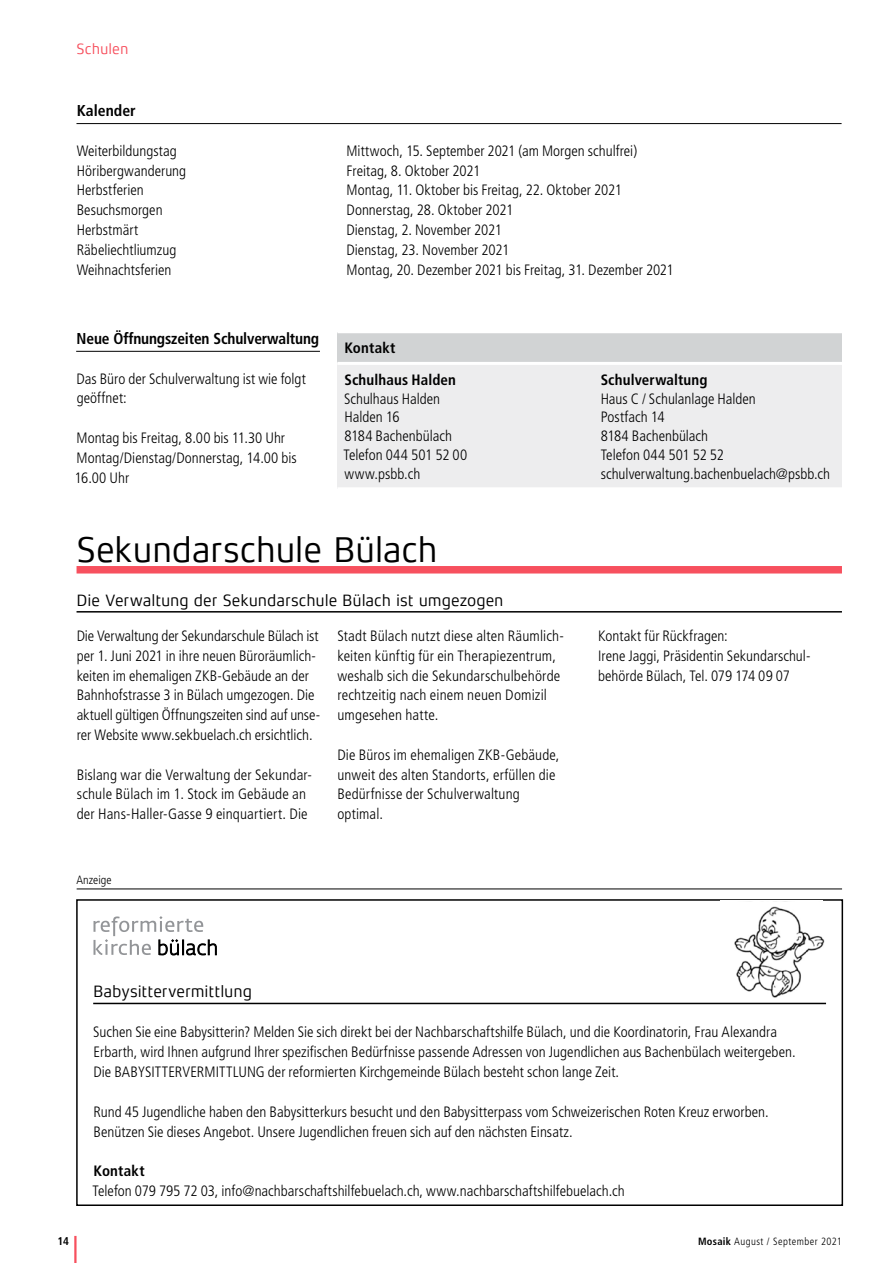
<style>
.page{position:relative;width:893px;height:1263px;background:#fff}
.page>*{position:absolute;margin:0;border:0;box-sizing:border-box;transform-origin:0 0}
.t1{font:36px "Xenois Sans Pro";letter-spacing:-.015em;color:#000}
.t2{font:16.5px "Xenois Sans Pro";letter-spacing:-.01em;color:#000}
.t3{font:700 condensed 15.75px "Frutiger LT Std";letter-spacing:-.01em;color:#000}
.t4{font:300 condensed 15px/19.8px "Frutiger LT Std";letter-spacing:.005em;color:#000}
.t5{font:300 condensed 15px/19.8px "Frutiger";color:#000}
.t6{font:700 condensed 15px/31.7px "Frutiger LT Std";letter-spacing:.01em;color:#000}
.t7{font:15px "Xenois Sans Pro";letter-spacing:-.005em;color:#f7505e}
.t8{font:700 condensed 15px "Frutiger";letter-spacing:.01em;color:#000}
.t9{font:300 condensed 12px "Frutiger LT Std";color:#000}
.t10{font:700 condensed 11.25px "Frutiger LT Std";color:#000}
.t11{font:300 condensed 10.5px "Frutiger LT Std";letter-spacing:.045em;color:#000}
.s1{font-weight:700}
</style>
<div class="page">
<hr style="left:74px;top:1236px;width:3px;height:27px;background:#f7505e">
<hr style="left:76px;top:123px;width:766px;height:1px;background:#000">
<hr style="left:76px;top:351px;width:244px;height:1px;background:#000">
<div style="left:337px;top:332px;width:505px;height:31px;background:#d1d3d4"></div>
<div style="left:337px;top:363px;width:505px;height:126px;background:#ededee"></div>
<hr style="left:337px;top:330px;width:505px;height:3px;background:#fff">
<hr style="left:337px;top:362px;width:505px;height:3px;background:#fff">
<hr style="left:337px;top:487px;width:505px;height:3px;background:#fff">
<div style="left:77px;top:566px;width:765px;height:7px;background:#f7505e"></div>
<hr style="left:77px;top:611px;width:765px;height:1px;background:#000">
<hr style="left:77px;top:888px;width:765px;height:1px;background:#000">
<div style="left:76px;top:899px;width:767px;height:307px;border:2px solid #000"></div>
<div style="left:720px;top:901px;width:102px;height:100px;background:#fff"></div>
<hr style="left:93px;top:1003px;width:733px;height:1px;background:#000">
<svg style="left:93px;top:916px;width:124px;height:40px"></svg>
<img style="left:734px;top:906px;width:91px;height:92px">
<p class="t7" style="left:77px;top:40px;width:54px">Schulen</p>
<p class="t3" style="left:77px;top:101px;width:60px">Kalender</p>
<p class="t4" style="left:77px;top:141px;width:101px">Weiterbildungstag</p>
<p class="t4" style="left:346px;top:141px;width:292px">Mittwoch, 15. September 2021 (am Morgen schulfrei)</p>
<p class="t4" style="left:77px;top:161px;width:111px">Höribergwanderung</p>
<p class="t4" style="left:346px;top:161px;width:135px">Freitag, 8. Oktober 2021</p>
<p class="t4" style="left:77px;top:181px;width:69px">Herbstferien</p>
<p class="t4" style="left:346px;top:181px;width:277px">Montag, 11. Oktober bis Freitag, 22. Oktober 2021</p>
<p class="t4" style="left:77px;top:200px;width:87px">Besuchsmorgen</p>
<p class="t4" style="left:346px;top:200px;width:168px">Donnerstag, 28. Oktober 2021</p>
<p class="t4" style="left:77px;top:220px;width:63px">Herbstmärt</p>
<p class="t4" style="left:346px;top:220px;width:157px">Dienstag, 2. November 2021</p>
<p class="t4" style="left:77px;top:240px;width:101px">Räbeliechtliumzug</p>
<p class="t4" style="left:346px;top:240px;width:164px">Dienstag, 23. November 2021</p>
<p class="t4" style="left:77px;top:260px;width:96px">Weihnachtsferien</p>
<p class="t4" style="left:346px;top:260px;width:329px">Montag, 20. Dezember 2021 bis Freitag, 31. Dezember 2021</p>
<p class="t3" style="left:77px;top:329px;width:244px">Neue Öffnungszeiten Schulverwaltung</p>
<p class="t4" style="left:76px;top:369px;width:231px">Das Büro der Schulverwaltung ist wie folgt geöffnet:</p>
<p class="t4" style="left:74px;top:428px;width:224px">Montag bis Freitag, 8.00 bis 11.30 Uhr<br>Montag/Dienstag/Donnerstag, 14.00 bis<br>16.00 Uhr</p>
<p class="t6" style="left:344px;top:332px;width:113px">Kontakt<br>Schulhaus Halden</p>
<p class="t6" style="left:601px;top:364px;width:108px">Schulverwaltung</p>
<p class="t4" style="left:344px;top:389px;width:98px">Schulhaus Halden</p>
<p class="t4" style="left:601px;top:389px;width:157px">Haus C / Schulanlage Halden</p>
<p class="t4" style="left:344px;top:407px;width:57px">Halden 16</p>
<p class="t4" style="left:601px;top:407px;width:65px">Postfach 14</p>
<p class="t4" style="left:344px;top:426px;width:109px">8184 Bachenbülach</p>
<p class="t4" style="left:601px;top:426px;width:109px">8184 Bachenbülach</p>
<p class="t4" style="left:343px;top:445px;width:125px">Telefon 044 501 52 00</p>
<p class="t4" style="left:601px;top:445px;width:125px">Telefon 044 501 52 52</p>
<p class="t4" style="left:345px;top:464px;width:77px">www.psbb.ch</p>
<p class="t4" style="left:601px;top:464px;width:231px">schulverwaltung.bachenbuelach@psbb.ch</p>
<h1 class="t1" style="left:77px;top:529px;width:363px">Sekundarschule Bülach</h1>
<p class="t2" style="left:77px;top:591px;width:428px">Die Verwaltung der Sekundarschule Bülach ist umgezogen</p>
<p class="t4" style="left:337px;top:626px;width:227px">Stadt Bülach nutzt diese alten Räumlich&shy;keiten künftig für ein Therapiezentrum, weshalb sich die Sekundarschulbehörde rechtzeitig nach einem neuen Domizil umgesehen hatte.</p>
<p class="t4" style="left:337px;top:745px;width:224px">Die Büros im ehemaligen ZKB-Gebäude, unweit des alten Standorts, erfüllen die<br>Bedürfnisse der Schulverwaltung optimal.</p>
<p class="t4" style="left:77px;top:626px;width:245px">Die Verwaltung der Sekundarschule Bülach ist per 1. Juni 2021 in ihre neuen Büroräumlich&shy;keiten im ehemaligen ZKB-Gebäude an der Bahnhofstrasse 3 in Bülach umgezogen. Die aktuell gültigen Öffnungszeiten sind auf unse&shy;rer Website www.sekbuelach.ch ersichtlich.</p>
<p class="t4" style="left:77px;top:765px;width:237px">Bislang war die Verwaltung der Sekundar&shy;schule Bülach im 1. Stock im Gebäude an der Hans-Haller-Gasse 9 einquartiert. Die</p>
<p class="t9" style="left:77px;top:873px;width:36px">Anzeige</p>
<p class="t4" style="left:598px;top:626px;width:212px">Kontakt für Rückfragen:<br>Irene Jaggi, Präsidentin Sekundarschul&shy;behörde Bülach, Tel. 079 174 09 07</p>
<p class="t2" style="left:93px;top:982px;width:160px">Babysittervermittlung</p>
<p class="t5" style="left:93px;top:1022px;width:704px">Suchen Sie eine Babysitterin? Melden Sie sich direkt bei der Nachbarschaftshilfe Bülach, und die Koordinatorin, Frau Alexandra<br>Erbarth, wird Ihnen aufgrund Ihrer spezifischen Bedürfnisse passende Adressen von Jugendlichen aus Bachenbülach weitergeben.<br>Die BABYSITTERVERMITTLUNG der reformierten Kirchgemeinde Bülach besteht schon lange Zeit.</p>
<p class="t5" style="left:93px;top:1101px;width:677px">Rund 45 Jugendliche haben den Babysitterkurs besucht und den Babysitterpass vom Schweizerischen Roten Kreuz erworben.<br>Benützen Sie dieses Angebot. Unsere Jugendlichen freuen sich auf den nächsten Einsatz.</p>
<p class="t8" style="left:93px;top:1161px;width:53px">Kontakt</p>
<p class="t5" style="left:92px;top:1180px;width:535px">Telefon 079 795 72 03, info@nachbarschaftshilfebuelach.ch, www.nachbarschaftshilfebuelach.ch</p>
<p class="t10" style="left:63px;top:1234px;width:7px">4</p>
<p class="t11" style="left:698px;top:1235px;width:145px"><span class="s1">Mosaik</span> August / September 2021</p>
<p class="t10" style="left:57px;top:1235px;width:13px">26</p>
<p class="t11" style="left:720px;top:1236px;width:124px"><span class="s1">Mosaik</span> Februar / März 2021</p>
<p class="t10" style="left:58px;top:1236px;width:13px">18</p>
<p class="t11" style="left:744px;top:1237px;width:77px"><span class="s1">Mosaik</span> Juni / Juli</p>
</div>
